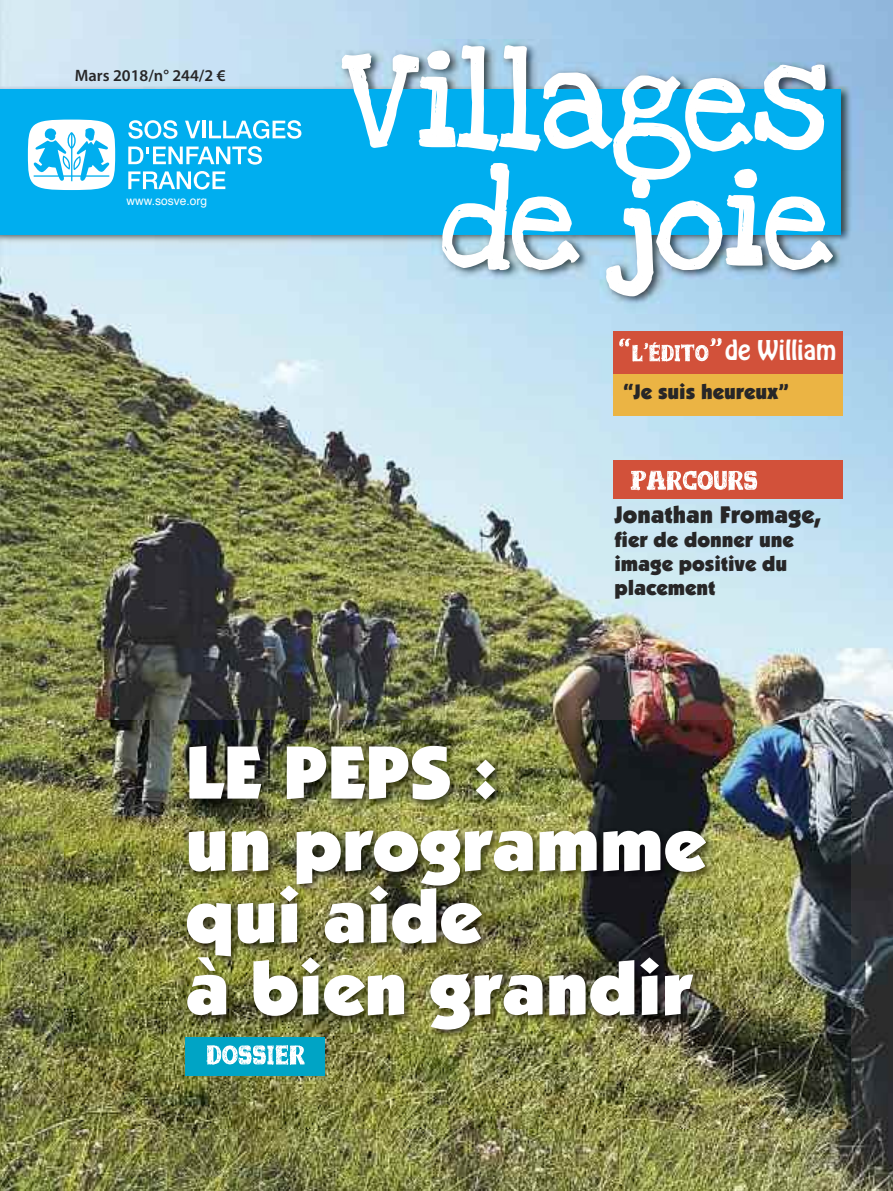
<style>
.page{position:relative;width:893px;height:1191px;background:#fff}
.page>*{position:absolute;margin:0;border:0;box-sizing:border-box;transform-origin:0 0}
.t1{font:900 75px/72px "Kabel IT Cby BT";color:#fff}
.t2{font:900 24px "Kabel IT Cby BT";color:#272627}
.t3{font:24px "Hobo Std";color:#fff}
.t4{font:900 21px/24px "Kabel IT Cby BT";color:#272627}
.t5{font:600 16.5px "Myriad Pro";color:#272627}
.t6{font:12px "Helvetica";color:#fff}
</style>
<div class="page">
<img style="left:0;top:0;width:893px;height:1191px">
<img style="left:65px;top:720px;width:786px;height:408px">
<img style="left:0;top:39px;width:893px;height:275px">
<div style="left:0;top:89px;width:414px;height:145px;background:#00aeef"></div>
<svg style="left:341px;top:45px;width:493px;height:251px"></svg>
<div style="left:185px;top:1037px;width:140px;height:38px;background:#00a4c5"></div>
<svg style="left:206px;top:1045px;width:99px;height:20px"></svg>
<div style="left:613px;top:366px;width:230px;height:50px;background:#ebb444"></div>
<div style="left:613px;top:332px;width:230px;height:42px;background:#d2513a"></div>
<svg style="left:619px;top:338px;width:102px;height:24px"></svg>
<div style="left:613px;top:460px;width:230px;height:38px;background:#d2513a"></div>
<svg style="left:631px;top:470px;width:126px;height:20px"></svg>
<svg style="left:27px;top:120px;width:275px;height:70px"></svg>
<p class="t5" style="left:75px;top:69px;width:152px">Mars 2018/n° 244/2 €</p>
<p class="t6" style="left:126px;top:195px;width:82px">www.sosve.org</p>
<p class="t3" style="left:725px;top:340px;width:113px">de William</p>
<p class="t4" style="left:623px;top:381px;width:167px">“Je suis heureux”</p>
<p class="t2" style="left:614px;top:505px;width:208px">Jonathan Fromage,</p>
<p class="t4" style="left:614px;top:529px;width:181px">fier de donner une image positive du placement</p>
<h1 class="t1" style="left:185px;top:742px;width:522px">LE PEPS :<br>un programme qui aide<br>à bien grandir</h1>
</div>
